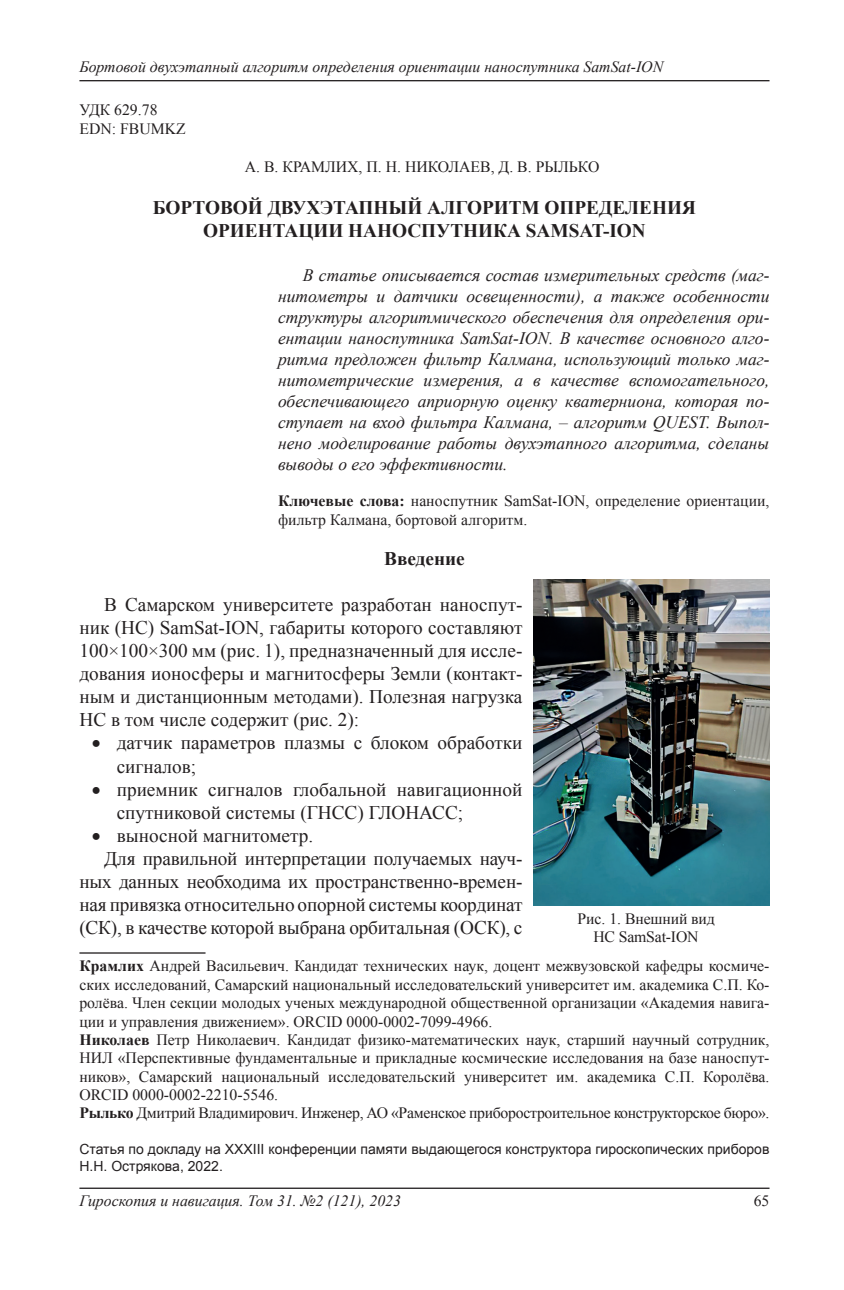
<style>
.page{position:relative;width:844px;height:1290px;background:#fff}
.page>*{position:absolute;margin:0;border:0;box-sizing:border-box;transform-origin:0 0}
.t1{font:19.25px/23.1px "Times New Roman";letter-spacing:-.01em;color:#231f20}
.t2{font:700 19.25px/23.1px "Times New Roman";color:#231f20;text-align:center}
.t3{font:italic 17.5px/21px "Times New Roman";color:#231f20;text-align:justify}
.t4{font:15.75px/18.4px "Times New Roman";color:#231f20}
.t5{font:italic 15.75px "Times New Roman";color:#231f20}
.t6{font:14px/16.8px "Arial";color:#231f20}
.s1{font-weight:700}
</style>
<div class="page">
<hr style="left:79px;top:80px;width:690px;height:1px;background:#231f20">
<hr style="left:79px;top:1187px;width:690px;height:2px;background:#231f20">
<hr style="left:79px;top:952px;width:126px;height:1px;background:#231f20">
<img style="left:533px;top:579px;width:236px;height:327px">
<p class="t5" style="left:79px;top:56px;width:585px">Бортовой двухэтапный алгоритм определения ориентации наноспутника SamSat-ION</p>
<p class="t4" style="left:79px;top:100px;width:108px;line-height:18.9px">УДК 629.78<br>EDN: FBUMKZ</p>
<p class="t4" style="left:245px;top:157px;width:360px">А. В. КРАМЛИХ, П. Н. НИКОЛАЕВ, Д. В. РЫЛЬКО<sup>1</sup></p>
<p class="t2" style="left:153px;top:195px;width:544px">БОРТОВОЙ ДВУХЭТАПНЫЙ АЛГОРИТМ ОПРЕДЕЛЕНИЯ<br>ОРИЕНТАЦИИ НАНОСПУТНИКА SAMSAT-ION</p>
<p class="t3" style="left:278px;top:264px;width:493px;text-indent:25px">В статье описывается состав измерительных средств (маг&shy;нитометры и датчики освещенности), а также особенности структуры алгоритмического обеспечения для определения ори&shy;ентации наноспутника SamSat-ION. В качестве основного алго&shy;ритма предложен фильтр Калмана, использующий только маг&shy;нитометрические измерения, а в качестве вспомогательного, обеспечивающего априорную оценку кватерниона, которая по&shy;ступает на вход фильтра Калмана, – алгоритм QUEST. Выпол&shy;нено моделирование работы двухэтапного алгоритма, сделаны выводы о его эффективности.</p>
<p class="t4" style="left:278px;top:491px;width:493px;line-height:18.9px"><span class="s1">Ключевые слова:</span> наноспутник SamSat-ION, определение ориентации, фильтр Калмана, бортовой алгоритм.</p>
<p class="t2" style="left:384px;top:546px;width:82px">Введение</p>
<p class="t1" style="left:79px;top:592px;width:444px;text-align:justify;text-indent:25px">В Самарском университете разработан наноспут&shy;ник (НС) SamSat-ION, габариты которого составляют 100×100×300 мм (рис. 1), предназначенный для иссле&shy;дования ионосферы и магнитосферы Земли (контакт&shy;ным и дистанционным методами). Полезная нагрузка НС в том числе содержит (рис. 2):</p>
<p class="t1" style="left:117px;top:731px;width:407px;text-indent:-25px">• датчик параметров плазмы с блоком обработки сигналов;</p>
<p class="t1" style="left:117px;top:777px;width:407px;text-indent:-25px">• приемник сигналов глобальной навигационной спутниковой системы (ГНСС) ГЛОНАСС;</p>
<p class="t1" style="left:92px;top:823px;width:223px">• выносной магнитометр.</p>
<p class="t1" style="left:104px;top:847px;width:419px">Для правильной интерпретации получаемых науч-</p>
<p class="t1" style="left:79px;top:870px;width:444px">ных данных необходима их пространственно-времен-</p>
<p class="t1" style="left:79px;top:893px;width:444px">ная привязка относительно опорной системы координат</p>
<p class="t1" style="left:79px;top:916px;width:444px">(СК), в качестве которой выбрана орбитальная (ОСК), с</p>
<p class="t4" style="left:79px;top:957px;width:691px"><span class="s1">Крамлих</span> Андрей Васильевич. Кандидат технических наук, доцент межвузовской кафедры космиче&shy;ских исследований, Самарский национальный исследовательский университет им. академика С.П. Ко&shy;ролёва. Член секции молодых ученых международной общественной организации «Академия навига&shy;ции и управления движением». ORCID 0000-0002-7099-4966.<br><span class="s1">Николаев</span> Петр Николаевич. Кандидат физико-математических наук, старший научный сотрудник, НИЛ «Перспективные фундаментальные и прикладные космические исследования на базе наноспут&shy;ников», Самарский национальный исследовательский университет им. академика С.П. Королёва.<br>ORCID 0000-0002-2210-5546.<br><span class="s1">Рылько</span> Дмитрий Владимирович. Инженер, АО «Раменское приборостроительное конструкторское бюро».</p>
<p class="t6" style="left:79px;top:1141px;width:691px">Статья по докладу на XXXIII конференции памяти выдающегося конструктора гироскопических приборов<br>Н.Н. Острякова, 2022.</p>
<p class="t4" style="left:577px;top:909px;width:139px;text-align:center">Рис. 1. Внешний вид<br>НС SamSat-ION</p>
<p class="t5" style="left:79px;top:1190px;width:323px">Гироскопия и навигация. Том 31. №2 (121), 2023</p>
<p class="t4" style="left:753px;top:1191px;width:17px">65</p>
</div>
